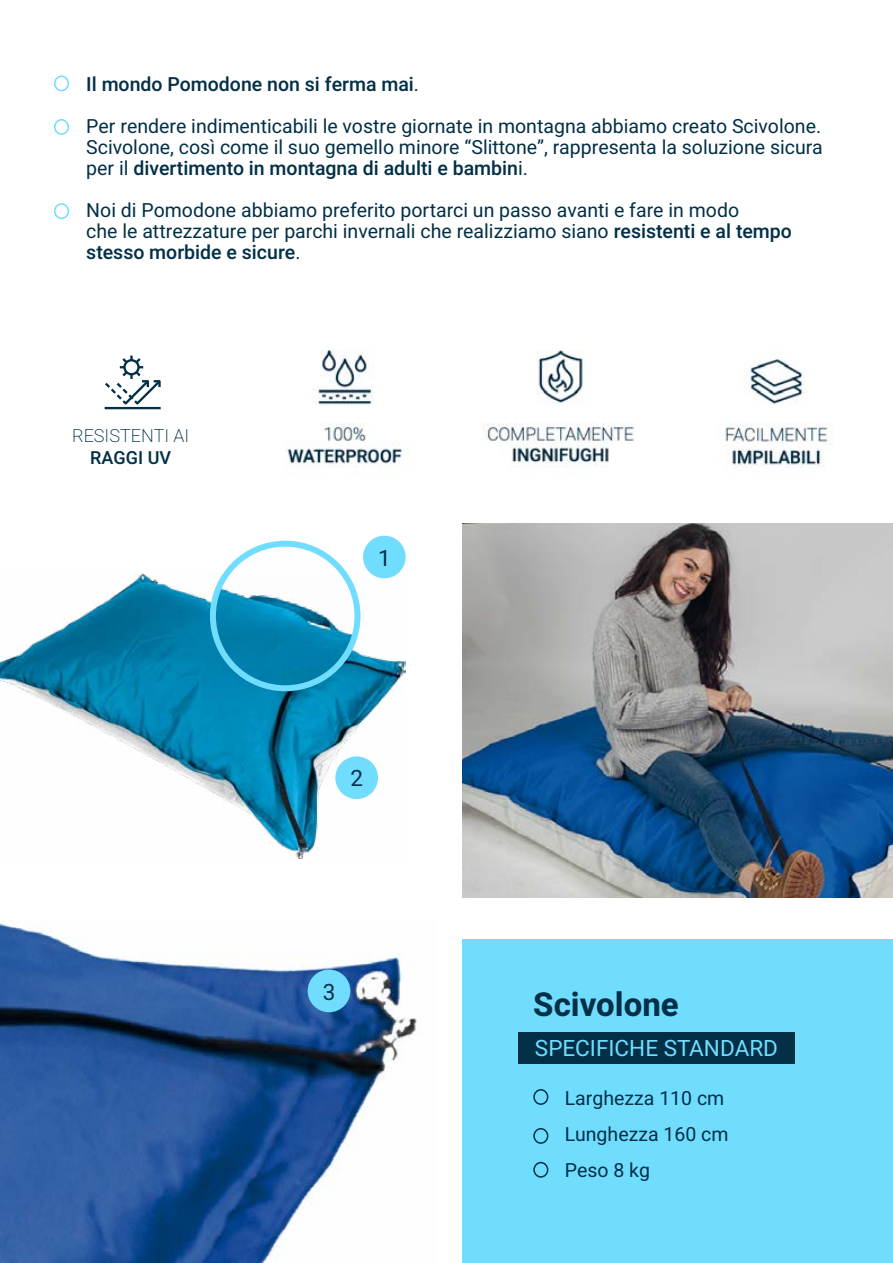
<style>
.page{position:relative;width:893px;height:1263px;background:#fff}
.page>*{position:absolute;margin:0;border:0;box-sizing:border-box;transform-origin:0 0}
.t1{font:700 33px "Heebo";color:#033047}
.t2{font:22.5px "Heebo";color:#70ddff}
.t3{font:22.5px "Heebo";color:#033047}
.t4{font:19.5px/21px "Heebo";color:#033047}
.t5{font:200 18px "Heebo";color:#033047}
.t6{font:500 18px "Heebo";color:#033047}
.s1{font-weight:500}
</style>
<div class="page">
<div style="left:463px;top:939px;width:430px;height:324px;background:#70ddff"></div>
<img style="left:0;top:574px;width:406px;height:284px">
<img style="left:463px;top:523px;width:430px;height:375px">
<div style="left:518px;top:1032px;width:277px;height:32px;background:#033047"></div>
<div style="left:533px;top:1089px;width:15px;height:16px;border:2px solid #033047;border-radius:50%"></div>
<div style="left:533px;top:1128px;width:15px;height:16px;border:2px solid #033047;border-radius:50%"></div>
<div style="left:533px;top:1162px;width:15px;height:16px;border:2px solid #033047;border-radius:50%"></div>
<img style="left:0;top:923px;width:421px;height:340px">
<img style="left:285px;top:350px;width:546px;height:118px">
<div style="left:335px;top:756px;width:43px;height:43px;background:#70ddff;border-radius:50%"></div>
<div style="left:363px;top:536px;width:43px;height:42px;background:#70ddff;border-radius:50%"></div>
<div style="left:54px;top:75px;width:15px;height:16px;border:2px solid #70ddff;border-radius:50%"></div>
<div style="left:54px;top:119px;width:15px;height:16px;border:2px solid #70ddff;border-radius:50%"></div>
<div style="left:54px;top:203px;width:15px;height:16px;border:2px solid #70ddff;border-radius:50%"></div>
<div style="left:308px;top:969px;width:42px;height:43px;background:#70ddff;border-radius:50%"></div>
<img style="left:213px;top:544px;width:144px;height:144px;border-radius:72px">
<div style="left:210px;top:541px;width:150px;height:150px;border:6px solid #70ddff;border-radius:50%"></div>
<hr style="left:105px;top:407px;width:56px;height:2px;background:#033047">
<svg style="left:105px;top:356px;width:56px;height:51px"></svg>
<p class="t4" style="left:86px;top:63px;width:736px;line-height:42px"><span class="s1">Il mondo Pomodone non si ferma mai</span>.<br>Per rendere indimenticabili le vostre giornate in montagna abbiamo creato Scivolone.</p>
<p class="t4" style="left:86px;top:136px;width:738px">Scivolone, così come il suo gemello minore “Slittone”, rappresenta la soluzione sicura per il <span class="s1">divertimento in montagna di adulti e bambin</span>i.</p>
<p class="t4" style="left:86px;top:199px;width:707px">Noi di Pomodone abbiamo preferito portarci un passo avanti e fare in modo<br>che le attrezzature per parchi invernali che realizziamo siano <span class="s1">resistenti e al tempo stesso morbide e sicure</span>.</p>
<p class="t5" style="left:72px;top:423px;width:119px">RESISTENTI AI</p>
<p class="t6" style="left:90px;top:445px;width:82px">RAGGI UV</p>
<p class="t3" style="left:378px;top:542px;width:14px">1</p>
<p class="t3" style="left:350px;top:763px;width:14px">2</p>
<p class="t3" style="left:323px;top:976px;width:14px">3</p>
<h1 class="t1" style="left:533px;top:982px;width:147px">Scivolone</h1>
<p class="t2" style="left:535px;top:1032px;width:245px">SPECIFICHE STANDARD</p>
<p class="t4" style="left:565px;top:1080px;width:165px;line-height:36px">Larghezza 110 cm<br>Lunghezza 160 cm<br>Peso 8 kg</p>
</div>
